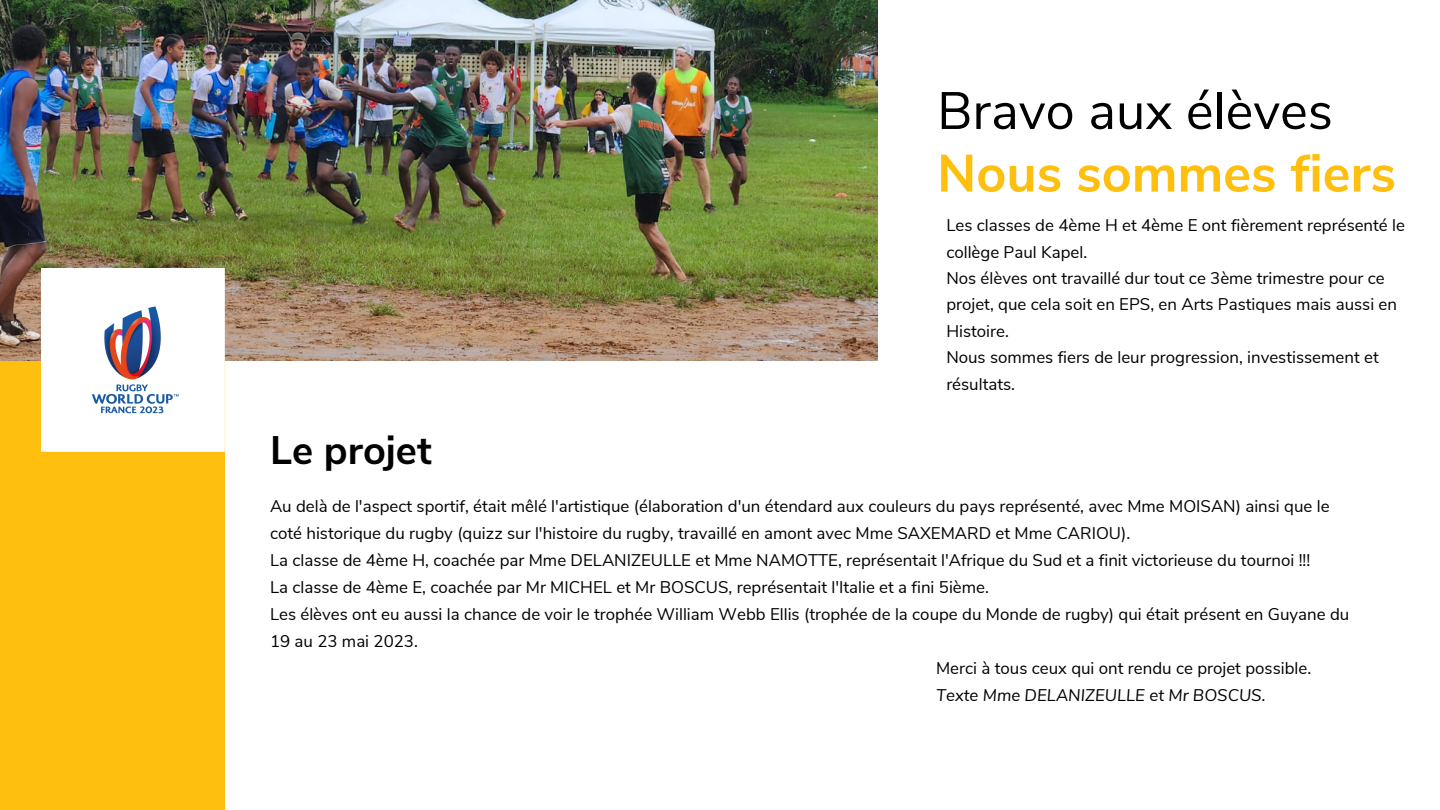
<style>
.page{position:relative;width:1440px;height:810px;background:#fff}
.page>*{position:absolute;margin:0;border:0;box-sizing:border-box;transform-origin:0 0}
.t1{font:700 52.4px "Nunito Sans";color:#febf0e}
.t2{font:52.4px "Nunito Sans";color:#000}
.t3{font:700 39.8px "Nunito Sans";color:#000}
.t4{font:16.9px/26.4px "Nunito Sans";color:#000}
.t5{font:italic 16.9px "Nunito Sans";color:#000}
</style>
<div class="page">
<div style="left:0;top:341px;width:225px;height:469px;background:#febf0e"></div>
<img style="left:0;top:0;width:878px;height:360px">
<svg style="left:41px;top:268px;width:184px;height:184px"></svg>
<p class="t2" style="left:937px;top:76px;width:397px">Bravo aux élèves</p>
<p class="t1" style="left:937px;top:139px;width:460px">Nous sommes fiers</p>
<p class="t4" style="left:946px;top:213px;width:460px">Les classes de 4ème H et 4ème E ont fièrement représenté le collège Paul Kapel.</p>
<p class="t4" style="left:946px;top:265px;width:452px">Nos élèves ont travaillé dur tout ce 3ème trimestre pour ce projet, que cela soit en EPS, en Arts Pastiques mais aussi en<br>Histoire.</p>
<p class="t4" style="left:946px;top:344px;width:434px">Nous sommes fiers de leur progression, investissement et résultats.</p>
<p class="t3" style="left:270px;top:424px;width:163px">Le projet</p>
<p class="t4" style="left:270px;top:493px;width:1061px;line-height:27px">Au delà de l'aspect sportif, était mêlé l'artistique (élaboration d'un étendard aux couleurs du pays représenté, avec Mme MOISAN) ainsi que le coté historique du rugby (quizz sur l'histoire du rugby, travaillé en amont avec Mme SAXEMARD et Mme CARIOU).</p>
<p class="t4" style="left:270px;top:547px;width:1042px">La classe de 4ème H, coachée par Mme DELANIZEULLE et Mme NAMOTTE, représentait l'Afrique du Sud et a finit victorieuse du tournoi !!!</p>
<p class="t4" style="left:270px;top:574px;width:720px">La classe de 4ème E, coachée par Mr MICHEL et Mr BOSCUS, représentait l'Italie et a fini 5ième.</p>
<p class="t4" style="left:270px;top:601px;width:1081px;line-height:27px">Les élèves ont eu aussi la chance de voir le trophée William Webb Ellis (trophée de la coupe du Monde de rugby) qui était présent en Guyane du<br>19 au 23 mai 2023.</p>
<p class="t4" style="left:936px;top:655px;width:377px">Merci à tous ceux qui ont rendu ce projet possible.</p>
<p class="t5" style="left:936px;top:684px;width:331px">Texte Mme DELANIZEULLE et Mr BOSCUS.</p>
</div>
